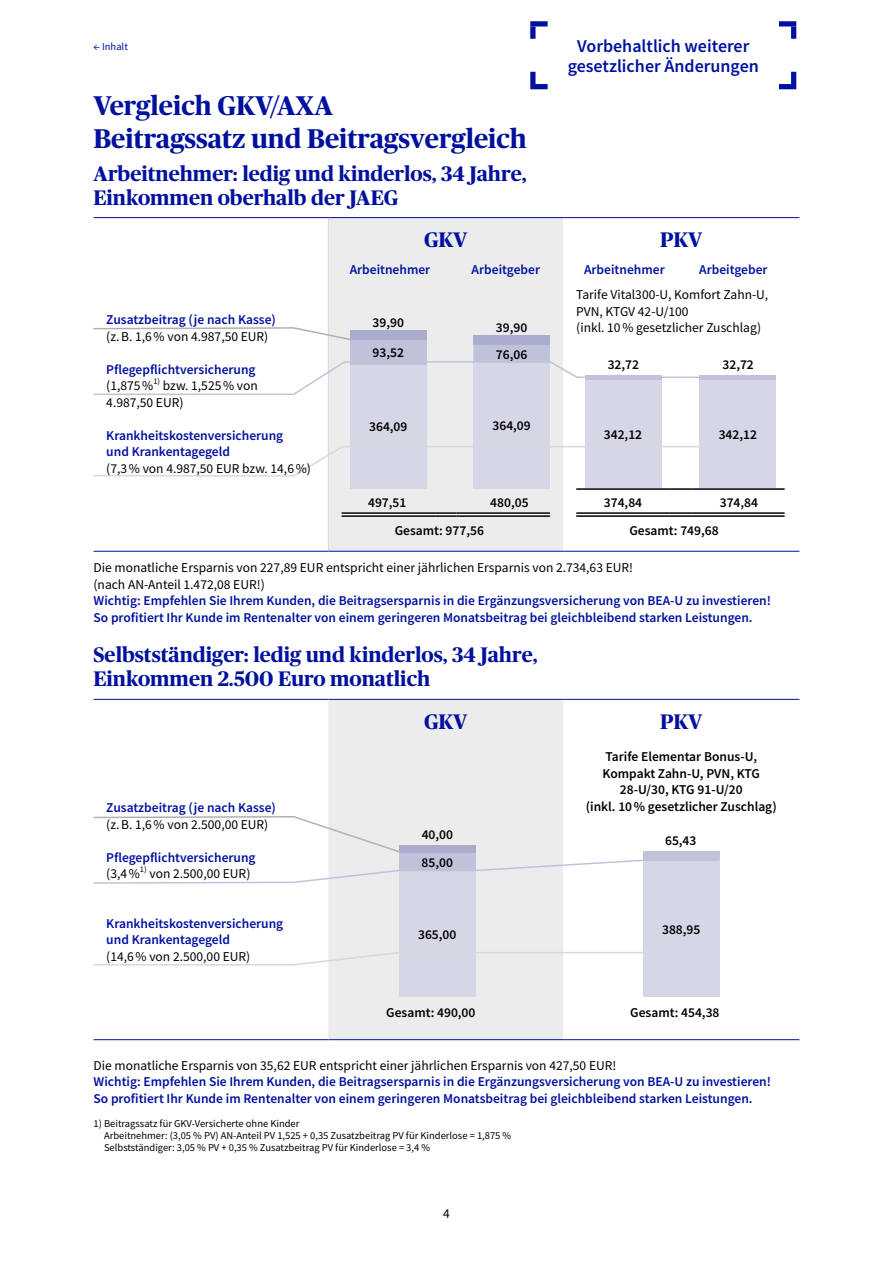
<style>
.page{position:relative;width:893px;height:1263px;background:#fff}
.page>*{position:absolute;margin:0;border:0;box-sizing:border-box;transform-origin:0 0}
.t1{font:700 27px/33px "Publico Headline";color:#00109f}
.t2{font:700 21px/24px "Publico Headline";color:#00109f}
.t3{font:600 18px/19.5px "Source Sans Pro";color:#00109f;text-align:center}
.t4{font:600 13.5px/16.5px "Source Sans Pro";color:#00109f}
.t5{font:13.5px/16.5px "Source Sans Pro";color:#000}
.t6{font:600 13.5px/16.5px "Source Sans Pro";color:#000}
.t7{font:10.5px/12px "Source Sans Pro";color:#000}
.t8{font:10.5px "Source Sans Pro";color:#00109f}
.s1{font-weight:600;color:#00109f}
.s2{font-weight:400;color:#000}
</style>
<div class="page">
<svg style="left:94px;top:218px;width:705px;height:333px"></svg>
<div style="left:329px;top:218px;width:234px;height:333px;background:#ececec"></div>
<hr style="left:328px;top:218px;width:1px;height:36px;background:#d5d6e6">
<hr style="left:328px;top:254px;width:1px;height:297px;background:#d5d6e6">
<hr style="left:94px;top:217px;width:234px;height:1px;background:#00109f">
<hr style="left:94px;top:551px;width:234px;height:1px;background:#00109f">
<hr style="left:328px;top:217px;width:235px;height:1px;background:#00109f">
<hr style="left:563px;top:217px;width:236px;height:1px;background:#00109f">
<hr style="left:328px;top:551px;width:235px;height:1px;background:#00109f">
<hr style="left:563px;top:551px;width:236px;height:1px;background:#00109f">
<div style="left:342px;top:512px;width:93px;height:5px;background:#fff"></div>
<div style="left:435px;top:512px;width:21px;height:5px;background:#fff"></div>
<div style="left:456px;top:512px;width:94px;height:5px;background:#fff"></div>
<hr style="left:342px;top:512px;width:93px;height:2px;background:#000">
<hr style="left:342px;top:515px;width:93px;height:2px;background:#000">
<hr style="left:435px;top:512px;width:21px;height:2px;background:#000">
<hr style="left:435px;top:515px;width:21px;height:2px;background:#000">
<hr style="left:456px;top:512px;width:94px;height:2px;background:#000">
<hr style="left:456px;top:515px;width:94px;height:2px;background:#000">
<div style="left:350px;top:364px;width:77px;height:125px;background:#d5d6e6"></div>
<div style="left:350px;top:331px;width:77px;height:9px;background:#aaacce"></div>
<div style="left:350px;top:340px;width:77px;height:24px;background:#c0c2da"></div>
<div style="left:473px;top:361px;width:77px;height:128px;background:#d5d6e6"></div>
<div style="left:473px;top:336px;width:77px;height:9px;background:#aaacce"></div>
<div style="left:473px;top:345px;width:77px;height:17px;background:#c0c2da"></div>
<div style="left:576px;top:512px;width:94px;height:5px;background:#fff"></div>
<div style="left:670px;top:512px;width:21px;height:5px;background:#fff"></div>
<div style="left:691px;top:512px;width:94px;height:5px;background:#fff"></div>
<hr style="left:576px;top:488px;width:94px;height:2px;background:#000">
<hr style="left:670px;top:488px;width:21px;height:2px;background:#000">
<hr style="left:691px;top:488px;width:94px;height:2px;background:#000">
<hr style="left:576px;top:512px;width:94px;height:2px;background:#000">
<hr style="left:576px;top:515px;width:94px;height:2px;background:#000">
<hr style="left:670px;top:512px;width:21px;height:2px;background:#000">
<hr style="left:670px;top:515px;width:21px;height:2px;background:#000">
<hr style="left:691px;top:512px;width:94px;height:2px;background:#000">
<hr style="left:691px;top:515px;width:94px;height:2px;background:#000">
<div style="left:585px;top:380px;width:76px;height:108px;background:#d5d6e6"></div>
<div style="left:700px;top:380px;width:76px;height:108px;background:#d5d6e6"></div>
<div style="left:700px;top:375px;width:76px;height:5px;background:#c0c2da"></div>
<div style="left:328px;top:700px;width:235px;height:339px;background:#ececec"></div>
<hr style="left:94px;top:699px;width:234px;height:1px;background:#00109f">
<hr style="left:94px;top:1039px;width:234px;height:1px;background:#00109f">
<hr style="left:328px;top:699px;width:235px;height:1px;background:#00109f">
<hr style="left:563px;top:699px;width:236px;height:1px;background:#00109f">
<hr style="left:328px;top:1039px;width:235px;height:1px;background:#00109f">
<hr style="left:563px;top:1039px;width:236px;height:1px;background:#00109f">
<div style="left:399px;top:871px;width:76px;height:126px;background:#d5d6e6"></div>
<div style="left:643px;top:860px;width:77px;height:136px;background:#d5d6e6"></div>
<svg style="left:93px;top:951px;width:550px;height:15px"></svg>
<svg style="left:93px;top:360px;width:610px;height:36px"></svg>
<svg style="left:93px;top:815px;width:627px;height:69px"></svg>
<svg style="left:93px;top:326px;width:261px;height:16px"></svg>
<svg style="left:93px;top:445px;width:607px;height:32px"></svg>
<div style="left:530px;top:27px;width:5px;height:12px;background:#00109f"></div>
<div style="left:530px;top:21px;width:18px;height:6px;background:#00109f"></div>
<div style="left:779px;top:21px;width:17px;height:6px;background:#00109f"></div>
<div style="left:791px;top:27px;width:5px;height:12px;background:#00109f"></div>
<div style="left:530px;top:72px;width:5px;height:12px;background:#00109f"></div>
<div style="left:530px;top:84px;width:18px;height:5px;background:#00109f"></div>
<div style="left:791px;top:72px;width:5px;height:12px;background:#00109f"></div>
<div style="left:779px;top:84px;width:17px;height:5px;background:#00109f"></div>
<p class="t8" style="left:94px;top:40px;width:36px">← Inhalt</p>
<h3 class="t3" style="left:568px;top:36px;width:193px">Vorbehaltlich weiterer gesetzlicher Änderungen</h3>
<h1 class="t1" style="left:94px;top:88px;width:435px">Vergleich GKV/AXA<br>Beitragssatz und Beitragsvergleich</h1>
<h2 class="t2" style="left:94px;top:160px;width:435px">Arbeitnehmer: ledig und kinderlos, 34 Jahre,<br>Einkommen oberhalb der JAEG</h2>
<h2 class="t2" style="left:424px;top:227px;width:45px">GKV</h2>
<h2 class="t2" style="left:660px;top:227px;width:44px">PKV</h2>
<p class="t4" style="left:350px;top:261px;width:82px">Arbeitnehmer</p>
<p class="t4" style="left:472px;top:261px;width:70px">Arbeitgeber</p>
<p class="t4" style="left:584px;top:261px;width:82px">Arbeitnehmer</p>
<p class="t4" style="left:699px;top:261px;width:70px">Arbeitgeber</p>
<p class="t5" style="left:576px;top:286px;width:193px">Tarife Vital300-U, Komfort Zahn-U,<br>PVN, KTGV 42-U/100<br>(inkl. 10% gesetzlicher Zuschlag)</p>
<p class="t4" style="left:106px;top:311px;width:171px">Zusatzbeitrag (je nach Kasse)</p>
<p class="t5" style="left:106px;top:328px;width:164px">(z.B. 1,6% von 4.987,50 EUR)</p>
<p class="t5" style="left:106px;top:361px;width:153px"><span class="s1">Pflegepflichtversicherung </span>(1,875%<sup>1)</sup> bzw. 1,525% von<br>4.987,50 EUR)</p>
<p class="t4" style="left:106px;top:427px;width:178px">Krankheitskostenversicherung und Krankentagegeld</p>
<p class="t5" style="left:106px;top:460px;width:206px">(7,3% von 4.987,50 EUR bzw. 14,6%)</p>
<p class="t6" style="left:373px;top:314px;width:33px">39,90</p>
<p class="t6" style="left:373px;top:344px;width:33px">93,52</p>
<p class="t6" style="left:496px;top:314px;width:33px;line-height:26.4px">39,90<br>76,06</p>
<p class="t6" style="left:608px;top:356px;width:33px">32,72</p>
<p class="t6" style="left:722px;top:356px;width:33px">32,72</p>
<p class="t6" style="left:492px;top:417px;width:40px">364,09</p>
<p class="t6" style="left:369px;top:419px;width:40px">364,09</p>
<p class="t6" style="left:604px;top:426px;width:40px">342,12</p>
<p class="t6" style="left:719px;top:426px;width:40px">342,12</p>
<p class="t6" style="left:604px;top:494px;width:40px">374,84</p>
<p class="t6" style="left:720px;top:494px;width:40px">374,84</p>
<p class="t6" style="left:629px;top:522px;width:91px">Gesamt: 749,68</p>
<p class="t5" style="left:94px;top:559px;width:541px">Die monatliche Ersparnis von 227,89 EUR entspricht einer jährlichen Ersparnis von 2.734,63 EUR! (nach AN-Anteil 1.472,08 EUR!)</p>
<p class="t4" style="left:94px;top:592px;width:679px">Wichtig: Empfehlen Sie Ihrem Kunden, die Beitragsersparnis in die Ergänzungsversicherung von BEA-U zu investieren!<br>So profitiert Ihr Kunde im Rentenalter von einem geringeren Monatsbeitrag bei gleichbleibend starken Leistungen.</p>
<h2 class="t2" style="left:94px;top:642px;width:446px">Selbstständiger: ledig und kinderlos, 34 Jahre,<br>Einkommen 2.500 Euro monatlich</h2>
<h2 class="t2" style="left:424px;top:708px;width:45px">GKV</h2>
<h2 class="t2" style="left:660px;top:708px;width:44px">PKV</h2>
<p class="t6" style="left:368px;top:494px;width:40px">497,51</p>
<p class="t6" style="left:490px;top:494px;width:40px">480,05</p>
<p class="t6" style="left:395px;top:522px;width:91px">Gesamt: 977,56</p>
<p class="t4" style="left:106px;top:799px;width:171px">Zusatzbeitrag (je nach Kasse)</p>
<p class="t5" style="left:106px;top:816px;width:164px">(z.B. 1,6% von 2.500,00 EUR)</p>
<p class="t4" style="left:106px;top:849px;width:151px">Pflegepflichtversicherung <span class="s2">(3,4%</span><sup>1)</sup> <span class="s2">von 2.500,00 EUR)</span></p>
<p class="t4" style="left:106px;top:915px;width:178px">Krankheitskostenversicherung und Krankentagegeld</p>
<p class="t5" style="left:106px;top:948px;width:146px">(14,6% von 2.500,00 EUR)</p>
<p class="t6" style="left:422px;top:826px;width:33px">40,00</p>
<p class="t6" style="left:421px;top:854px;width:33px">85,00</p>
<p class="t6" style="left:418px;top:926px;width:40px">365,00</p>
<p class="t6" style="left:386px;top:1004px;width:91px">Gesamt: 490,00</p>
<p class="t6" style="left:586px;top:748px;width:193px;text-align:center">Tarife Elementar Bonus-U,<br>Kompakt Zahn-U, PVN, KTG<br>28-U/30, KTG 91-U/20<br>(inkl. 10% gesetzlicher Zuschlag)</p>
<p class="t6" style="left:665px;top:832px;width:33px">65,43</p>
<p class="t6" style="left:662px;top:921px;width:40px">388,95</p>
<p class="t6" style="left:630px;top:1004px;width:91px">Gesamt: 454,38</p>
<p class="t5" style="left:94px;top:1057px;width:524px">Die monatliche Ersparnis von 35,62 EUR entspricht einer jährlichen Ersparnis von 427,50 EUR!</p>
<p class="t4" style="left:94px;top:1073px;width:679px">Wichtig: Empfehlen Sie Ihrem Kunden, die Beitragsersparnis in die Ergänzungsversicherung von BEA-U zu investieren!<br>So profitiert Ihr Kunde im Rentenalter von einem geringeren Monatsbeitrag bei gleichbleibend starken Leistungen.</p>
<p class="t7" style="left:104px;top:1117px;width:409px;text-indent:-10px">1) Beitragssatz für GKV-Versicherte ohne Kinder<br>Arbeitnehmer: (3,05 % PV) AN-Anteil PV 1,525 + 0,35 Zusatzbeitrag PV für Kinderlose = 1,875 %<br>Selbstständiger: 3,05 % PV + 0,35 % Zusatzbeitrag PV für Kinderlose = 3,4 %</p>
<p class="t5" style="left:443px;top:1205px;width:8px">4</p>
</div>
